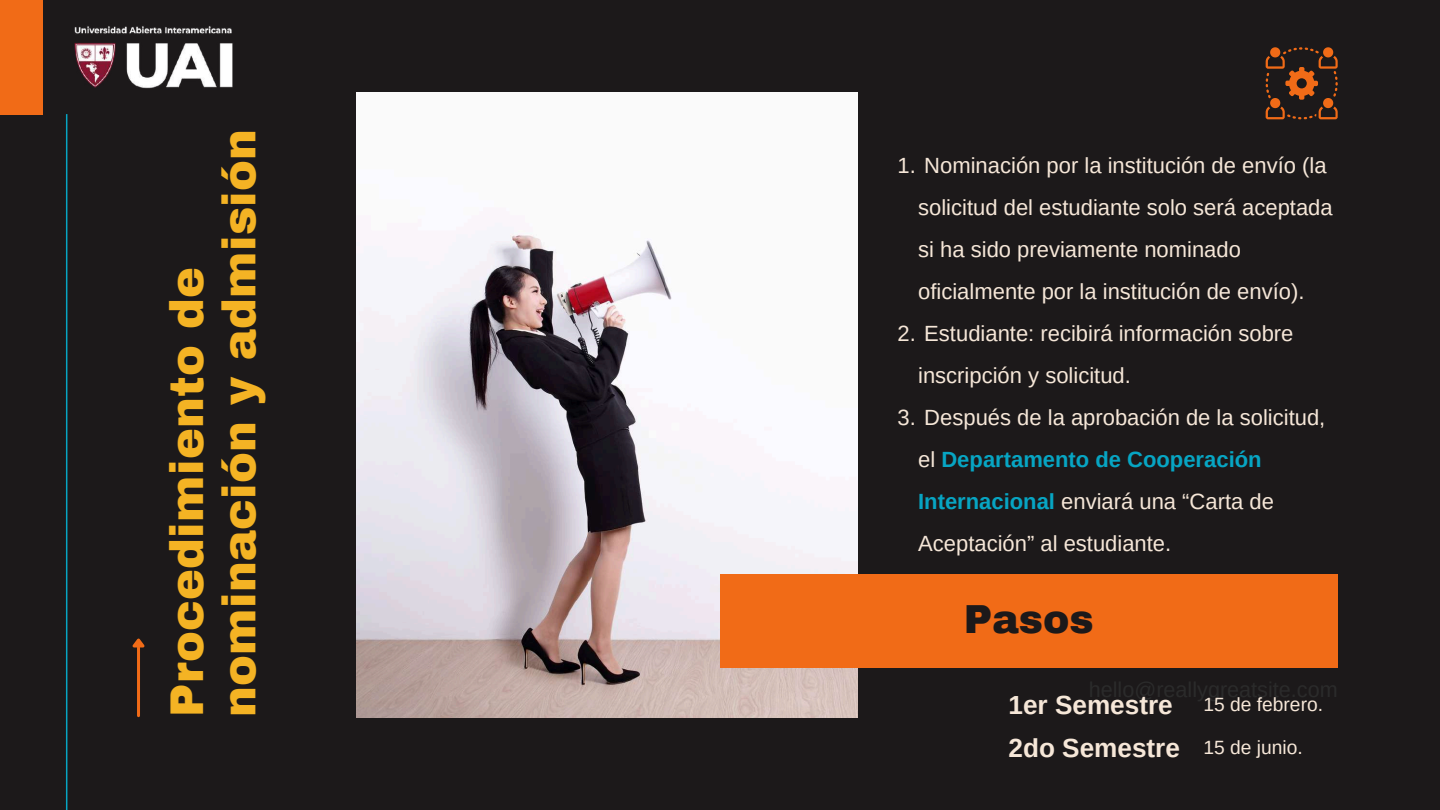
<style>
.page{position:relative;width:1440px;height:810px;background:#1c191a}
.page>*{position:absolute;margin:0;border:0;box-sizing:border-box;transform-origin:0 0}
.t1{font:900 46.3px/52.5px "Archivo";letter-spacing:.01em;color:#f4b324}
.t2{font:900 39.6px "Archivo";color:#1c191a}
.t3{font:700 26.2px/43.1px "Arimo";color:#f6e7d8}
.t4{font:22px/42px "Arimo";color:#f6e7d8}
.t5{font:19.2px "Arimo";color:#f6e7d8}
.s1{font-weight:700;color:#07a5c3}
</style>
<div class="page">
<img style="left:357px;top:93px;width:500px;height:625px">
<hr style="left:66px;top:114px;width:1px;height:696px;background:#07a5c3">
<div style="left:0;top:0;width:42px;height:114px;background:#f16b17"></div>
<hr style="left:137px;top:648px;width:3px;height:68px;background:#f16b17">
<svg style="left:132px;top:638px;width:13px;height:10px"></svg>
<svg style="left:1266px;top:47px;width:72px;height:72px"></svg>
<img style="left:74px;top:26px;width:159px;height:63px">
<div style="left:720px;top:575px;width:618px;height:93px;background:#f16b17"></div>
<h1 class="t1" style="left:161px;top:717px;width:590px;rotate:-90deg">Procedimiento de nominación y admisión</h1>
<p class="t4" style="left:918px;top:144px;width:416px;text-indent:-21px">1. Nominación por la institución de envío (la solicitud del estudiante solo será aceptada si ha sido previamente nominado oficialmente por la institución de envío).</p>
<p class="t4" style="left:918px;top:312px;width:377px;text-indent:-21px">2. Estudiante: recibirá información sobre inscripción y solicitud.</p>
<p class="t4" style="left:918px;top:396px;width:409px;text-indent:-21px">3. Después de la aprobación de la solicitud, el <span class="s1">Departamento de Cooperación Internacional</span> enviará una “Carta de Aceptación” al estudiante.</p>
<h2 class="t2" style="left:964px;top:598px;width:131px">Pasos</h2>
<p class="t3" style="left:1008px;top:683px;width:173px">1er Semestre<br>2do Semestre</p>
<p class="t5" style="left:1203px;top:693px;width:121px">15 de febrero.</p>
<p class="t5" style="left:1203px;top:737px;width:101px">15 de junio.</p>
</div>
